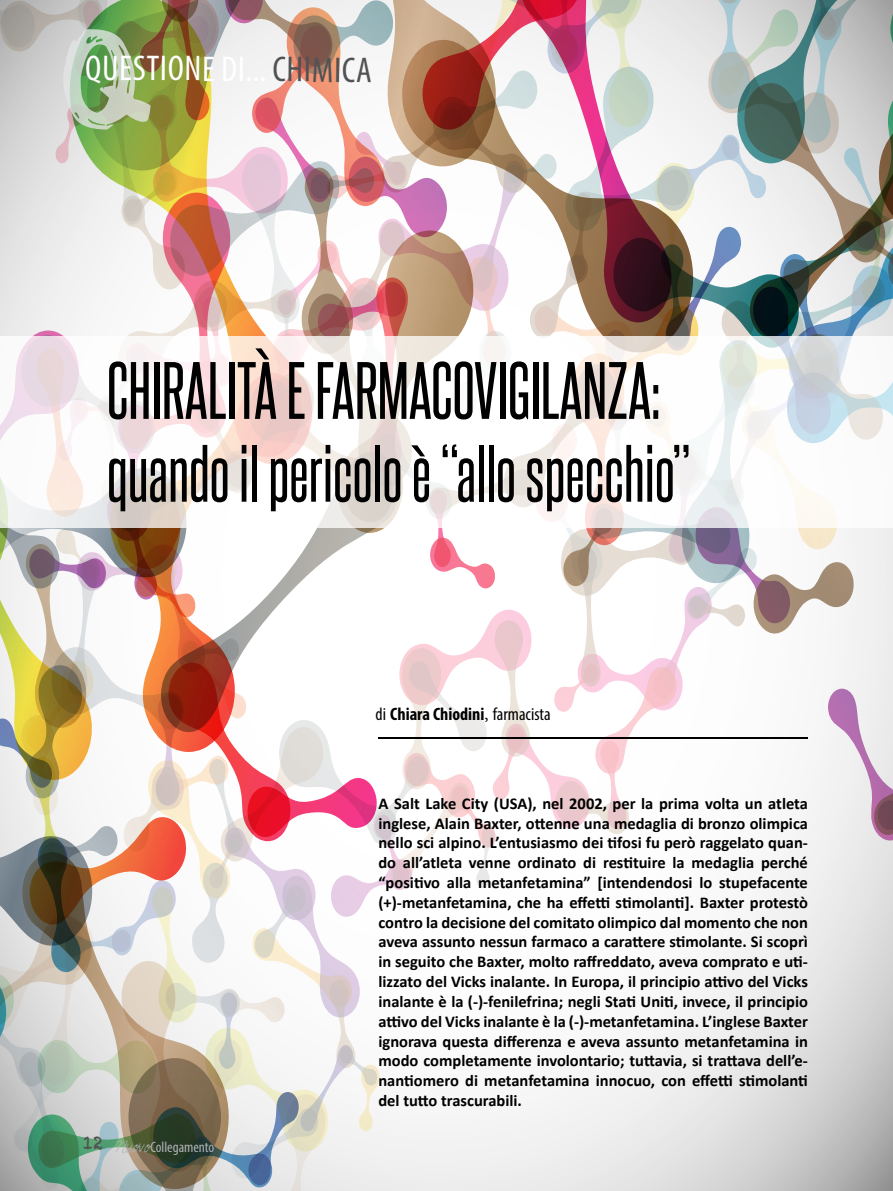
<style>
.page{position:relative;width:893px;height:1191px;background:#fff}
.page>*{position:absolute;margin:0;border:0;box-sizing:border-box;transform-origin:0 0}
.t1{font:69px/82.8px "Steelfish Rg";color:#000}
.t2{font:condensed 36px "Myriad Pro";letter-spacing:.01em;color:#fff}
.t3{font:700 condensed 18px "Myriad Pro";color:#000}
.t4{font:700 16.5px/19.8px "Calibri";color:#000;text-align:justify}
.t5{font:condensed 15px "Myriad Pro";color:#afb1b4}
.s1{color:#515254}
.s2{font-weight:400}
.s3{font-family:"Minion Pro";font-weight:400;font-stretch:normal}
.s4{font-family:"Sunshine In My Soul";font-stretch:normal}
</style>
<div class="page">
<img style="left:0;top:0;width:893px;height:1191px">
<h2 class="t2" style="left:85px;top:47px;width:289px">QUESTIONE DI... <span class="s1">CHIMICA</span></h2>
<h1 class="t1" style="left:107px;top:347px;width:585px">CHIRALITÀ E FARMACOVIGILANZA: quando il pericolo è “allo specchio”</h1>
<p class="t3" style="left:376px;top:703px;width:177px"><span class="s2">di</span> Chiara Chiodini<span class="s3">,</span> <span class="s2">farmacista</span></p>
<p class="t5" style="left:83px;top:1137px;width:133px"><sup>12</sup> - <span class="s4">Nuovo</span>Collegamento</p>
<p class="t4" style="left:378px;top:793px;width:431px">A Salt Lake City (USA), nel 2002, per la prima volta un atleta inglese, Alain Baxter, ottenne una medaglia di bronzo olimpica nello sci alpino. L’entusiasmo dei tifosi fu però raggelato quan&shy;do all’atleta venne ordinato di restituire la medaglia perché “positivo alla metanfetamina” [intendendosi lo stupefacente (+)-metanfetamina, che ha effetti stimolanti]. Baxter protestò contro la decisione del comitato olimpico dal momento che non aveva assunto nessun farmaco a carattere stimolante. Si scoprì in seguito che Baxter, molto raffreddato, aveva comprato e uti&shy;lizzato del Vicks inalante. In Europa, il principio attivo del Vicks inalante è la (-)-fenilefrina; negli Stati Uniti, invece, il principio attivo del Vicks inalante è la (-)-metanfetamina. L’inglese Baxter ignorava questa differenza e aveva assunto metanfetamina in modo completamente involontario; tuttavia, si trattava dell’e&shy;nantiomero di metanfetamina innocuo, con effetti stimolanti del tutto trascurabili.</p>
</div>
